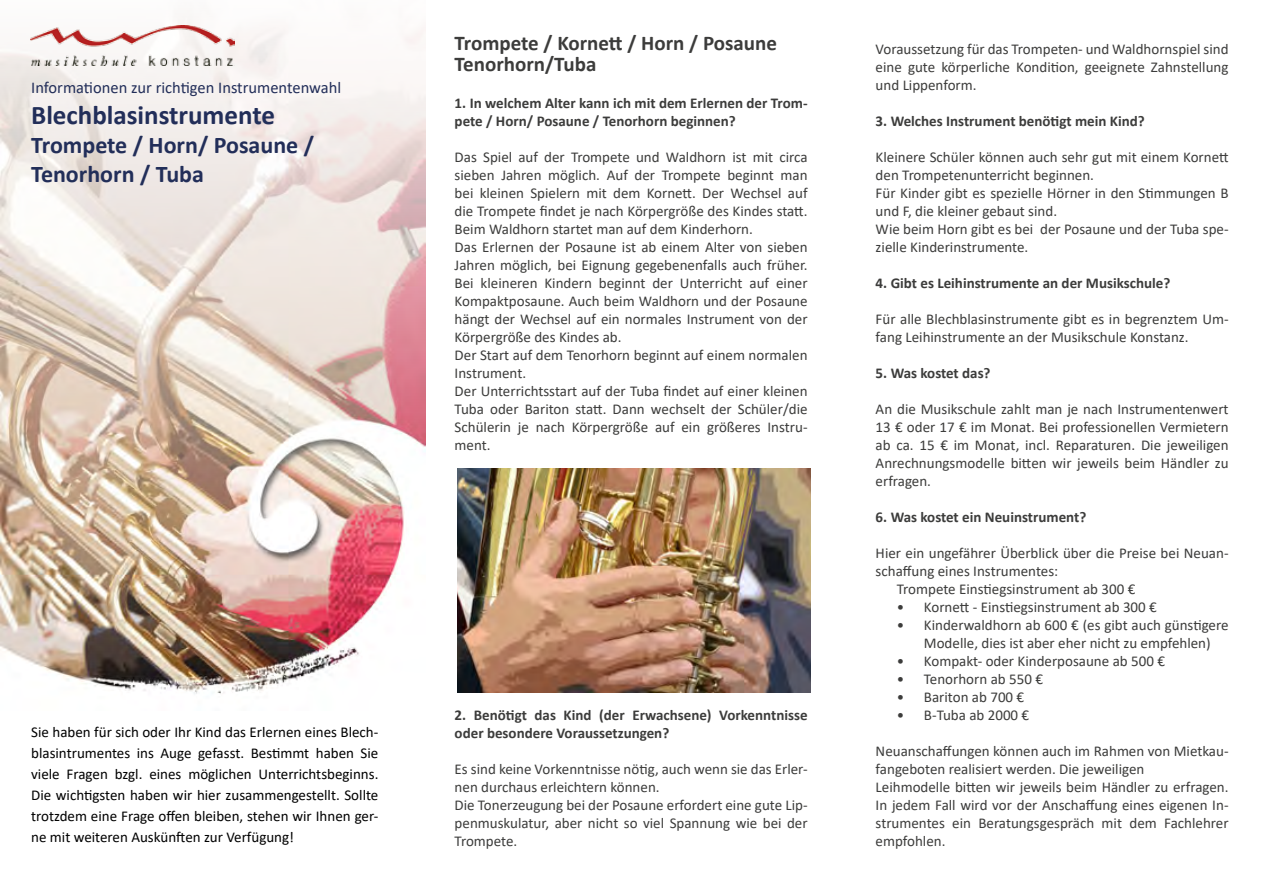
<style>
.page{position:relative;width:1263px;height:893px;background:#fff}
.page>*{position:absolute;margin:0;border:0;box-sizing:border-box;transform-origin:0 0}
.t1{font:700 27px "Calibri";color:#222e59}
.t2{font:700 24px "Calibri";color:#222e59}
.t3{font:700 21px "Calibri";color:#3c3c3b}
.t4{font:16.5px "Calibri";color:#222e59}
.t5{font:15px/18px "Calibri";color:#3c3c3b}
.t6{font:15px/21px "Calibri";color:#000;text-align:justify}
.t7{font:700 15px/18px "Calibri";color:#3c3c3b}
</style>
<div class="page">
<img style="left:0;top:16px;width:425px;height:678px">
<img style="left:31px;top:26px;width:203px;height:39px">
<img style="left:458px;top:469px;width:353px;height:223px">
<p class="t4" style="left:31px;top:76px;width:312px">Informationen zur richtigen Instrumentenwahl</p>
<p class="t1" style="left:31px;top:96px;width:245px">Blechblasinstrumente</p>
<p class="t2" style="left:31px;top:128px;width:284px">Trompete / Horn/ Posaune /</p>
<p class="t2" style="left:31px;top:157px;width:174px">Tenorhorn / Tuba</p>
<p class="t6" style="left:31px;top:721px;width:349px">Sie haben für sich oder Ihr Kind das Erlernen eines Blech&shy;blasintrumentes ins Auge gefasst. Bestimmt haben Sie viele Fragen bzgl. eines möglichen Unterrichtsbeginns.<br>Die wichtigsten haben wir hier zusammengestellt. Sollte trotzdem eine Frage offen bleiben, stehen wir Ihnen ger&shy;ne mit weiteren Auskünften zur Verfügung!</p>
<p class="t3" style="left:455px;top:28px;width:324px">Trompete / Kornett / Horn / Posaune</p>
<p class="t3" style="left:455px;top:49px;width:143px">Tenorhorn/Tuba</p>
<p class="t7" style="left:455px;top:94px;width:354px">1. In welchem Alter kann ich mit dem Erlernen der Trom&shy;pete / Horn/ Posaune / Tenorhorn beginnen?</p>
<p class="t5" style="left:455px;top:148px;width:354px;text-align:justify">Das Spiel auf der Trompete und Waldhorn ist mit circa sieben Jahren möglich. Auf der Trompete beginnt man bei kleinen Spielern mit dem Kornett. Der Wechsel auf die Trompete findet je nach Körpergröße des Kindes statt.<br>Beim Waldhorn startet man auf dem Kinderhorn.</p>
<p class="t5" style="left:455px;top:238px;width:354px;text-align:justify">Das Erlernen der Posaune ist ab einem Alter von sieben Jahren möglich, bei Eignung gegebenenfalls auch früher.<br>Bei kleineren Kindern beginnt der Unterricht auf einer Kompaktposaune. Auch beim Waldhorn und der Posaune hängt der Wechsel auf ein normales Instrument von der Körpergröße des Kindes ab.</p>
<p class="t5" style="left:455px;top:346px;width:354px">Der Start auf dem Tenorhorn beginnt auf einem normalen<br>Instrument.</p>
<p class="t5" style="left:455px;top:382px;width:354px;text-align:justify">Der Unterrichtsstart auf der Tuba findet auf einer kleinen Tuba oder Bariton statt. Dann wechselt der Schüler/die Schülerin je nach Körpergröße auf ein größeres Instru&shy;ment.</p>
<p class="t7" style="left:455px;top:706px;width:354px">2. Benötigt das Kind (der Erwachsene) Vorkenntnisse oder besondere Voraussetzungen?</p>
<p class="t5" style="left:455px;top:760px;width:354px">Es sind keine Vorkenntnisse nötig, auch wenn sie das Erler&shy;nen durchaus erleichtern können.</p>
<p class="t5" style="left:455px;top:796px;width:354px;text-align:justify">Die Tonerzeugung bei der Posaune erfordert eine gute Lip&shy;penmuskulatur, aber nicht so viel Spannung wie bei der Trompete.</p>
<p class="t5" style="left:876px;top:40px;width:354px;text-align:justify">Voraussetzung für das Trompeten- und Waldhornspiel sind eine gute körperliche Kondition, geeignete Zahnstellung und Lippenform.</p>
<p class="t7" style="left:876px;top:112px;width:271px">3. Welches Instrument benötigt mein Kind?</p>
<p class="t5" style="left:876px;top:148px;width:354px">Kleinere Schüler können auch sehr gut mit einem Kornett den Trompetenunterricht beginnen.</p>
<p class="t5" style="left:876px;top:184px;width:354px">Für Kinder gibt es spezielle Hörner in den Stimmungen B und F, die kleiner gebaut sind.</p>
<p class="t5" style="left:876px;top:220px;width:354px">Wie beim Horn gibt es bei der Posaune und der Tuba spe&shy;zielle Kinderinstrumente.</p>
<p class="t7" style="left:876px;top:274px;width:296px">4. Gibt es Leihinstrumente an der Musikschule?</p>
<p class="t5" style="left:876px;top:310px;width:354px">Für alle Blechblasinstrumente gibt es in begrenztem Um&shy;fang Leihinstrumente an der Musikschule Konstanz.</p>
<p class="t7" style="left:876px;top:364px;width:116px">5. Was kostet das?</p>
<p class="t5" style="left:876px;top:400px;width:354px;text-align:justify">An die Musikschule zahlt man je nach Instrumentenwert 13 € oder 17 € im Monat. Bei professionellen Vermietern ab ca. 15 € im Monat, incl. Reparaturen. Die jeweiligen Anrechnungsmodelle bitten wir jeweils beim Händler zu erfragen.</p>
<p class="t7" style="left:876px;top:508px;width:212px">6. Was kostet ein Neuinstrument?</p>
<p class="t5" style="left:876px;top:544px;width:354px">Hier ein ungefährer Überblick über die Preise bei Neuan&shy;schaffung eines Instrumentes:</p>
<p class="t5" style="left:897px;top:580px;width:240px">Trompete Einstiegsinstrument ab 300 €</p>
<p class="t5" style="left:897px;top:598px;width:261px">• Kornett - Einstiegsinstrument ab 300 €</p>
<p class="t5" style="left:924px;top:616px;width:306px;text-indent:-27px">• Kinderwaldhorn ab 600 € (es gibt auch günstigere<br>Modelle, dies ist aber eher nicht zu empfehlen)</p>
<p class="t5" style="left:897px;top:652px;width:270px">• Kompakt- oder Kinderposaune ab 500 €</p>
<p class="t5" style="left:897px;top:670px;width:147px">• Tenorhorn ab 550 €</p>
<p class="t5" style="left:897px;top:688px;width:129px">• Bariton ab 700 €</p>
<p class="t5" style="left:897px;top:706px;width:134px">• B-Tuba ab 2000 €</p>
<p class="t5" style="left:876px;top:742px;width:354px">Neuanschaffungen können auch im Rahmen von Mietkau&shy;fangeboten realisiert werden. Die jeweiligen</p>
<p class="t5" style="left:876px;top:778px;width:354px;text-align:justify">Leihmodelle bitten wir jeweils beim Händler zu erfragen.<br>In jedem Fall wird vor der Anschaffung eines eigenen In&shy;strumentes ein Beratungsgespräch mit dem Fachlehrer empfohlen.</p>
</div>
